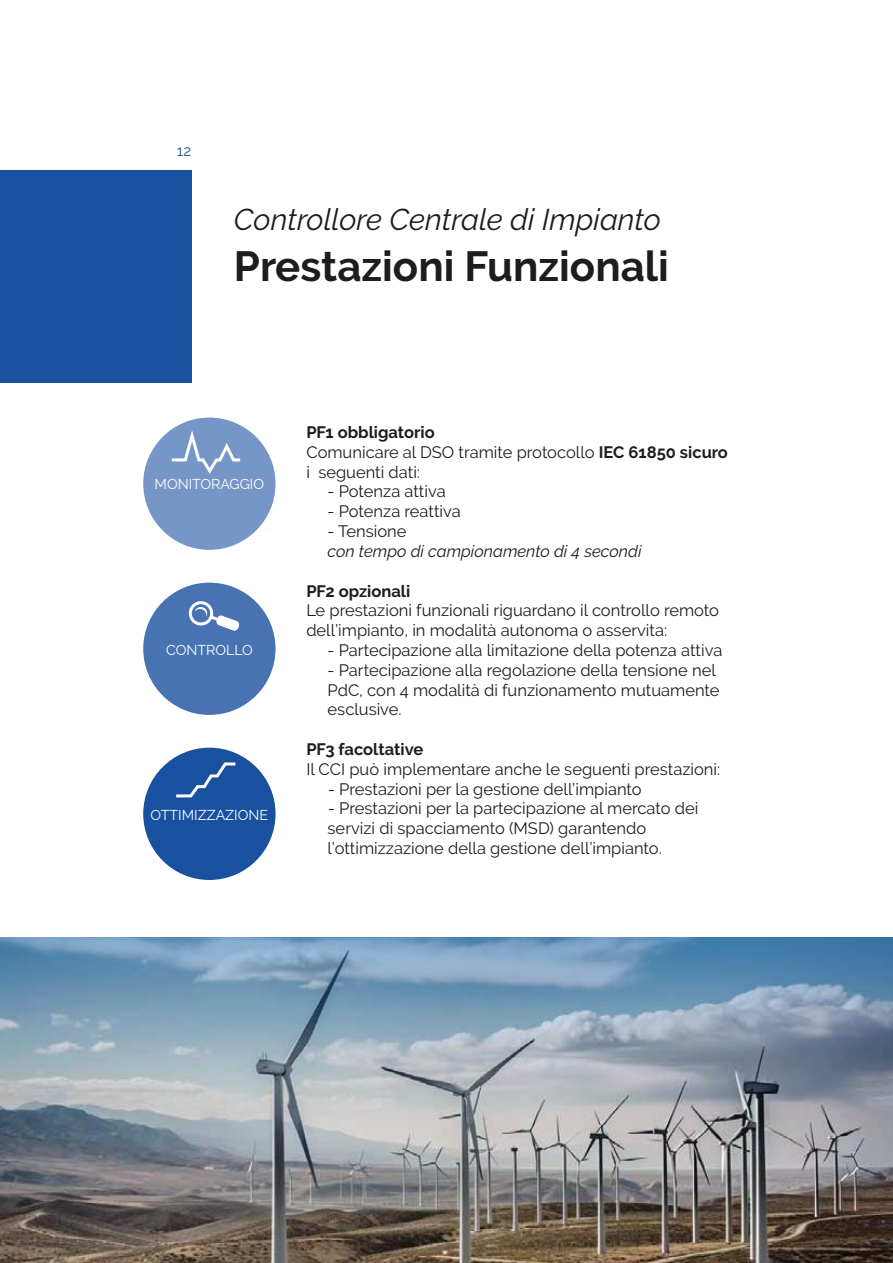
<style>
.page{position:relative;width:893px;height:1263px;background:#fff}
.page>*{position:absolute;margin:0;border:0;box-sizing:border-box;transform-origin:0 0}
.t1{font:700 42px "Raleway";color:#1d1d1b}
.t2{font:italic 30px "Raleway";color:#1d1d1b}
.t3{font:16.5px/19.8px "Raleway";color:#1d1d1b}
.t4{font:italic 16.5px "Raleway";color:#1d1d1b}
.t5{font:700 16.5px "Raleway";color:#1d1d1b}
.t6{font:15px "Raleway";color:#1951a0}
.t7{font:14.25px "Raleway";color:#fff}
.s1{font-weight:700}
</style>
<div class="page">
<div style="left:0;top:170px;width:191px;height:213px;background:#1951a0"></div>
<div style="left:143px;top:417px;width:133px;height:133px;background:#7596c6;border-radius:50%"></div>
<svg style="left:169px;top:425px;width:74px;height:49px"></svg>
<div style="left:143px;top:748px;width:133px;height:132px;background:#1951a0;border-radius:50%"></div>
<svg style="left:176px;top:762px;width:60px;height:36px"></svg>
<div style="left:143px;top:583px;width:133px;height:132px;background:#4773b3;border-radius:50%"></div>
<svg style="left:188px;top:601px;width:52px;height:30px"></svg>
<img style="left:0;top:938px;width:893px;height:325px">
<p class="t6" style="left:177px;top:142px;width:16px">12</p>
<h2 class="t2" style="left:234px;top:202px;width:429px">Controllore Centrale di Impianto</h2>
<h1 class="t1" style="left:234px;top:242px;width:436px">Prestazioni Funzionali</h1>
<p class="t7" style="left:155px;top:476px;width:111px">MONITORAGGIO</p>
<p class="t7" style="left:166px;top:641px;width:88px">CONTROLLO</p>
<p class="t7" style="left:151px;top:806px;width:119px">OTTIMIZZAZIONE</p>
<p class="t3" style="left:306px;top:422px;width:423px"><span class="s1">PF1 obbligatorio<br></span>Comunicare al DSO tramite protocollo <span class="s1">IEC 61850 sicuro </span>i seguenti dati:</p>
<p class="t3" style="left:328px;top:482px;width:120px">- Potenza attiva</p>
<p class="t3" style="left:328px;top:501px;width:135px">- Potenza reattiva</p>
<p class="t3" style="left:328px;top:521px;width:80px">- Tensione</p>
<p class="t4" style="left:328px;top:541px;width:315px">con tempo di campionamento di 4 secondi</p>
<p class="t5" style="left:306px;top:581px;width:105px">PF2 opzionali</p>
<p class="t3" style="left:306px;top:600px;width:414px">Le prestazioni funzionali riguardano il controllo remoto dell’impianto, in modalità autonoma o asservita:</p>
<p class="t3" style="left:328px;top:640px;width:396px">- Partecipazione alla limitazione della potenza attiva</p>
<p class="t3" style="left:328px;top:660px;width:393px">- Partecipazione alla regolazione della tensione nel<br>PdC, con 4 modalità di funzionamento mutuamente esclusive.</p>
<p class="t5" style="left:306px;top:740px;width:119px">PF3 facoltative</p>
<p class="t3" style="left:306px;top:759px;width:415px">Il CCI può implementare anche le seguenti prestazioni:</p>
<p class="t3" style="left:328px;top:779px;width:315px">- Prestazioni per la gestione dell’impianto</p>
<p class="t3" style="left:328px;top:798px;width:372px">- Prestazioni per la partecipazione al mercato dei servizi di spacciamento (MSD) garantendo l’ottimizzazione della gestione dell’impianto.</p>
</div>
